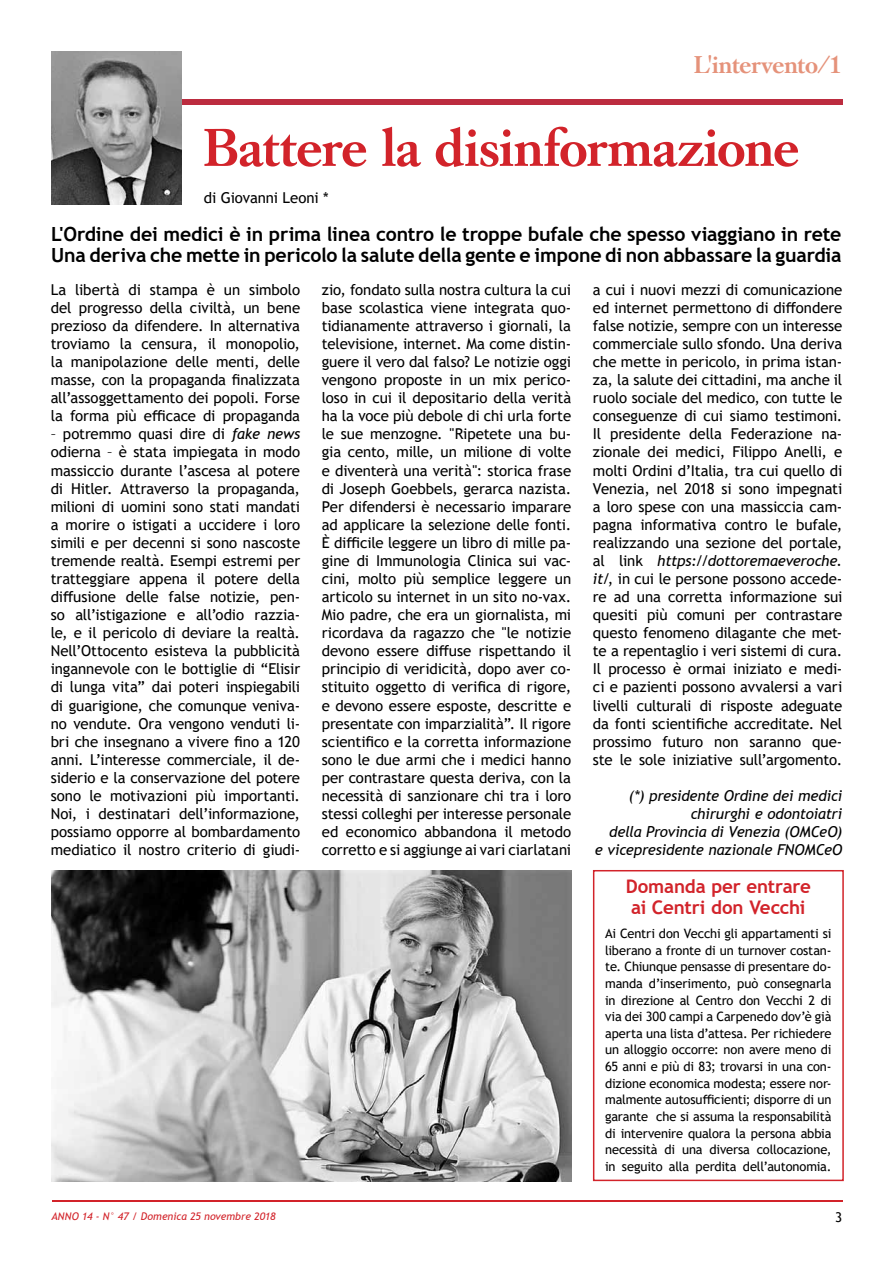
<style>
.page{position:relative;width:893px;height:1263px;background:#fff}
.page>*{position:absolute;margin:0;border:0;box-sizing:border-box;transform-origin:0 0}
.t1{font:500 52.5px "Caslon Book BE";color:#d2232a}
.t2{font:500 24px "Caslon Book BE";letter-spacing:-.01em;color:#e5927a}
.t3{font:700 19.5px/21px "Trebuchet MS";letter-spacing:-.01em;color:#000}
.t4{font:700 18.75px/21px "Trebuchet MS";letter-spacing:-.01em;color:#d2232a}
.t5{font:15px/18.1px "Trebuchet MS";letter-spacing:-.01em;color:#000;text-align:justify}
.t6{font:italic 15px/18.1px "Trebuchet MS";letter-spacing:-.01em;color:#000;text-align:right}
.t7{font:13.5px "Trebuchet MS";color:#000}
.t8{font:12.9px/16.6px "Trebuchet MS";letter-spacing:-.01em;color:#000;text-align:justify}
.t9{font:italic 10.5px "Trebuchet MS";color:#d2232a}
.s1{font-style:italic}
</style>
<div class="page">
<hr style="left:52px;top:1201px;width:791px;height:1px;background:#d2232a">
<div style="left:52px;top:99px;width:791px;height:6px;background:#bc2c3f"></div>
<img style="left:52px;top:51px;width:129px;height:154px">
<div style="left:593px;top:870px;width:251px;height:311px;border:2px solid #d2232a"></div>
<img style="left:52px;top:870px;width:519px;height:311px">
<h2 class="t2" style="left:694px;top:51px;width:149px">L'intervento/1</h2>
<h1 class="t1" style="left:204px;top:117px;width:597px">Battere la disinformazione</h1>
<p class="t5" style="left:204px;top:189px;width:126px">di Giovanni Leoni *</p>
<h3 class="t3" style="left:51px;top:223px;width:792px">L'Ordine dei medici è in prima linea contro le troppe bufale che spesso viaggiano in rete<br>Una deriva che mette in pericolo la salute della gente e impone di non abbassare la guardia</h3>
<p class="t5" style="left:51px;top:280px;width:251px">La libertà di stampa è un simbolo del progresso della civiltà, un bene prezioso da difendere. In alternativa troviamo la censura, il monopolio, la manipolazione delle menti, delle masse, con la propaganda finalizzata all’assoggettamento dei popoli. Forse la forma più efficace di propaganda</p>
<p class="t5" style="left:51px;top:425px;width:251px">– potremmo quasi dire di <span class="s1">fake news </span>odierna – è stata impiegata in modo massiccio durante l’ascesa al potere di Hitler. Attraverso la propaganda, milioni di uomini sono stati mandati a morire o istigati a uccidere i loro simili e per decenni si sono nascoste tremende realtà. Esempi estremi per tratteggiare appena il potere della diffusione delle false notizie, pen&shy;so all’istigazione e all’odio razzia&shy;le, e il pericolo di deviare la realtà.<br>Nell’Ottocento esisteva la pubblicità ingannevole con le bottiglie di “Elisir di lunga vita” dai poteri inspiegabili di guarigione, che comunque veniva&shy;no vendute. Ora vengono venduti li&shy;bri che insegnano a vivere fino a 120 anni. L’interesse commerciale, il de&shy;siderio e la conservazione del potere sono le motivazioni più importanti.<br>Noi, i destinatari dell’informazione, possiamo opporre al bombardamento mediatico il nostro criterio di giudi-</p>
<p class="t9" style="left:51px;top:1209px;width:226px">ANNO 14 - N° 47 / Domenica 25 novembre 2018</p>
<p class="t5" style="left:322px;top:280px;width:251px">zio, fondato sulla nostra cultura la cui base scolastica viene integrata quo&shy;tidianamente attraverso i giornali, la televisione, internet. Ma come distin&shy;guere il vero dal falso? Le notizie oggi vengono proposte in un mix perico&shy;loso in cui il depositario della verità ha la voce più debole di chi urla forte le sue menzogne. "Ripetete una bu&shy;gia cento, mille, un milione di volte e diventerà una verità": storica frase di Joseph Goebbels, gerarca nazista.<br>Per difendersi è necessario imparare ad applicare la selezione delle fonti.<br>È difficile leggere un libro di mille pa&shy;gine di Immunologia Clinica sui vac&shy;cini, molto più semplice leggere un articolo su internet in un sito no-vax.<br>Mio padre, che era un giornalista, mi ricordava da ragazzo che "le notizie devono essere diffuse rispettando il principio di veridicità, dopo aver co&shy;stituito oggetto di verifica di rigore, e devono essere esposte, descritte e presentate con imparzialità”. Il rigore scientifico e la corretta informazione sono le due armi che i medici hanno per contrastare questa deriva, con la necessità di sanzionare chi tra i loro stessi colleghi per interesse personale ed economico abbandona il metodo corretto e si aggiunge ai vari ciarlatani</p>
<p class="t5" style="left:593px;top:280px;width:251px">a cui i nuovi mezzi di comunicazione ed internet permettono di diffondere false notizie, sempre con un interesse commerciale sullo sfondo. Una deriva che mette in pericolo, in prima istan&shy;za, la salute dei cittadini, ma anche il ruolo sociale del medico, con tutte le conseguenze di cui siamo testimoni.<br>Il presidente della Federazione na&shy;zionale dei medici, Filippo Anelli, e molti Ordini d’Italia, tra cui quello di Venezia, nel 2018 si sono impegnati a loro spese con una massiccia cam&shy;pagna informativa contro le bufale, realizzando una sezione del portale, al link <span class="s1">https://dottoremaeveroche. it/</span>, in cui le persone possono accede&shy;re ad una corretta informazione sui quesiti più comuni per contrastare questo fenomeno dilagante che met&shy;te a repentaglio i veri sistemi di cura.<br>Il processo è ormai iniziato e medi&shy;ci e pazienti possono avvalersi a vari livelli culturali di risposte adeguate da fonti scientifiche accreditate. Nel prossimo futuro non saranno que&shy;ste le sole iniziative sull’argomento.</p>
<p class="t6" style="left:595px;top:786px;width:249px">(*) presidente Ordine dei medici chirurghi e odontoiatri<br>della Provincia di Venezia (OMCeO)<br>e vicepresidente nazionale FNOMCeO</p>
<p class="t4" style="left:626px;top:875px;width:187px">Domanda per entrare ai Centri don Vecchi</p>
<p class="t8" style="left:605px;top:925px;width:228px">Ai Centri don Vecchi gli appartamenti si liberano a fronte di un turnover costan&shy;te. Chiunque pensasse di presentare do&shy;manda d’inserimento, può consegnarla in direzione al Centro don Vecchi 2 di via dei 300 campi a Carpenedo dov’è già aperta una lista d’attesa. Per richiedere un alloggio occorre: non avere meno di 65 anni e più di 83; trovarsi in una con&shy;dizione economica modesta; essere nor&shy;malmente autosufficienti; disporre di un garante che si assuma la responsabilità di intervenire qualora la persona abbia necessità di una diversa collocazione, in seguito alla perdita dell’autonomia.</p>
<p class="t7" style="left:835px;top:1208px;width:9px">3</p>
</div>
